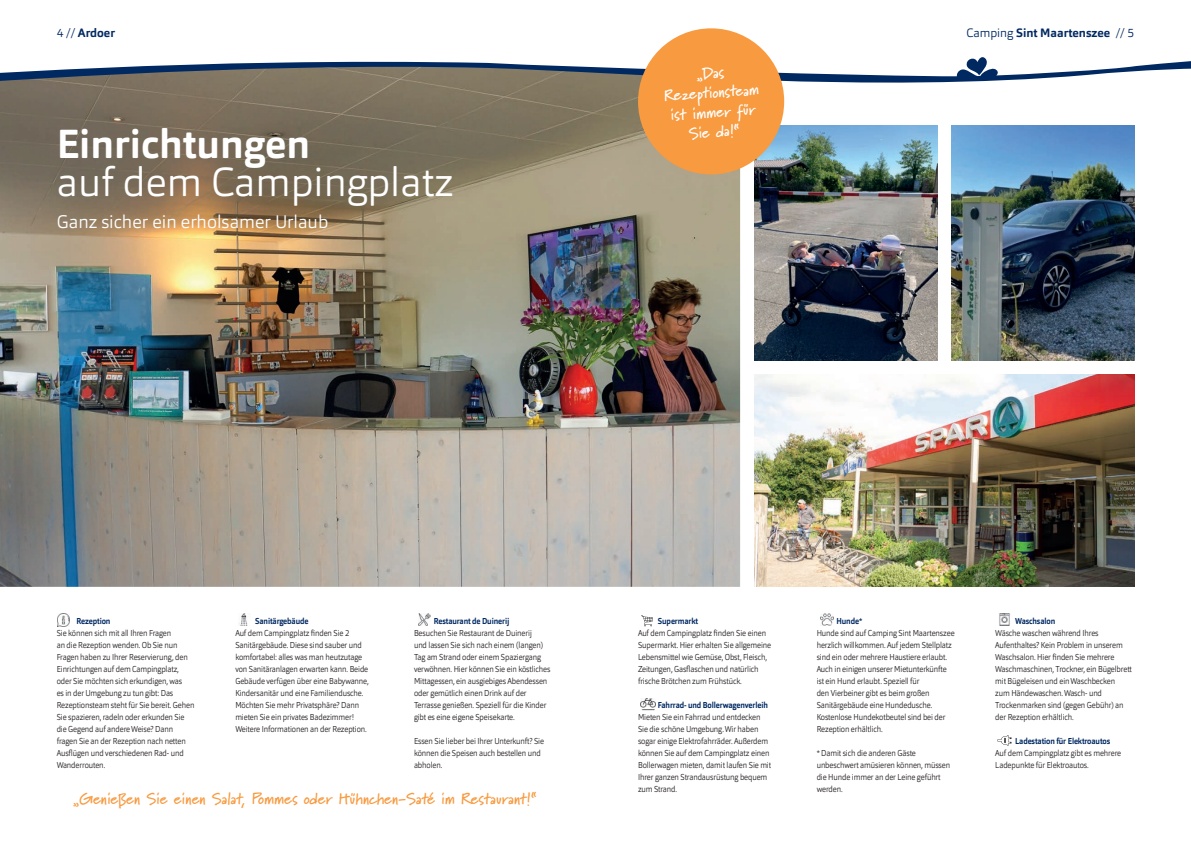
<style>
.page{position:relative;width:1191px;height:842px;background:#fff}
.page>*{position:absolute;margin:0;border:0;box-sizing:border-box;transform-origin:0 0}
.t1{font:300 40px "Orgon";color:#fff}
.t2{font:700 40px "Orgon";color:#fff}
.t3{font:300 18px "Orgon";color:#fff}
.t4{font:700 16px "Marydale";color:#f89a3f}
.t5{font:700 16px/19.6px "Marydale";color:#fff;text-align:center}
.t6{font:700 12px "Orgon";color:#002962}
.t7{font:300 8.5px/12px "Orgon";letter-spacing:-.015em;color:#231f20;scale:.9 1}
.t8{font:700 8.5px "Orgon";letter-spacing:-.015em;color:#002962;scale:.9 1}
.s1{font-weight:300}
</style>
<div class="page">
<img style="left:0;top:94px;width:740px;height:493px">
<img style="left:951px;top:125px;width:183px;height:236px">
<img style="left:754px;top:125px;width:183px;height:236px">
<img style="left:754px;top:374px;width:380px;height:213px">
<svg style="left:58px;top:614px;width:12px;height:12px"></svg>
<img style="left:640px;top:698px;width:15px;height:13px">
<svg style="left:239px;top:613px;width:9px;height:12px"></svg>
<svg style="left:418px;top:613px;width:13px;height:13px"></svg>
<svg style="left:820px;top:613px;width:13px;height:13px"></svg>
<svg style="left:641px;top:615px;width:12px;height:11px"></svg>
<svg style="left:999px;top:614px;width:11px;height:12px"></svg>
<svg style="left:997px;top:735px;width:15px;height:11px"></svg>
<svg style="left:0;top:53px;width:1191px;height:41px"></svg>
<div style="left:638px;top:28px;width:146px;height:146px;background:#f89a3f;border-radius:50%"></div>
<h3 class="t6" style="left:57px;top:25px;width:60px"><span class="s1">4 //</span> Ardoer</h3>
<h3 class="t6" style="left:966px;top:25px;width:169px"><span class="s1">Camping</span> Sint Maartenszee <span class="s1">// 5</span></h3>
<h1 class="t2" style="left:57px;top:118px;width:255px">Einrichtungen</h1>
<h1 class="t1" style="left:57px;top:156px;width:398px">auf dem Campingplatz</h1>
<h2 class="t3" style="left:57px;top:210px;width:273px">Ganz sicher ein erholsamer Urlaub</h2>
<h3 class="t5" style="left:662px;top:66px;width:97px;rotate:-4deg">„Das<br>Rezeptionsteam ist immer für<br>Sie da!“</h3>
<p class="t8" style="left:77px;top:616px;width:39px">Rezeption</p>
<p class="t7" style="left:57px;top:627px;width:155px">Sie können sich mit all Ihren Fragen<br>an die Rezeption wenden. Ob Sie nun Fragen haben zu Ihrer Reservierung, den Einrichtungen auf dem Campingplatz, oder Sie möchten sich erkundigen, was<br>es in der Umgebung zu tun gibt: Das Rezeptionsteam steht für Sie bereit. Gehen Sie spazieren, radeln oder erkunden Sie die Gegend auf andere Weise? Dann fragen Sie an der Rezeption nach netten Ausflügen und verschiedenen Rad- und Wanderrouten.</p>
<p class="t8" style="left:255px;top:616px;width:61px">Sanitärgebäude</p>
<p class="t7" style="left:235px;top:627px;width:150px">Auf dem Campingplatz finden Sie 2<br>Sanitärgebäude. Diese sind sauber und komfortabel: alles was man heutzutage von Sanitäranlagen erwarten kann. Beide Gebäude verfügen über eine Babywanne, Kindersanitär und eine Familiendusche.<br>Möchten Sie mehr Privatsphäre? Dann mieten Sie ein privates Badezimmer!<br>Weitere Informationen an der Rezeption.</p>
<p class="t8" style="left:434px;top:616px;width:85px">Restaurant de Duinerĳ</p>
<p class="t7" style="left:414px;top:627px;width:153px">Besuchen Sie Restaurant de Duinerĳ<br>und lassen Sie sich nach einem (langen)<br>Tag am Strand oder einem Spaziergang verwöhnen. Hier können Sie ein köstliches Mittagessen, ein ausgiebiges Abendessen oder gemütlich einen Drink auf der Terrasse genießen. Speziell für die Kinder gibt es eine eigene Speisekarte.</p>
<p class="t7" style="left:414px;top:735px;width:146px">Essen Sie lieber bei Ihrer Unterkunft? Sie können die Speisen auch bestellen und abholen.</p>
<h3 class="t4" style="left:73px;top:789px;width:465px">„Genießen Sie einen Salat, Pommes oder Hühnchen-Saté im Restaurant!“</h3>
<p class="t8" style="left:658px;top:616px;width:46px">Supermarkt</p>
<p class="t7" style="left:638px;top:627px;width:149px">Auf dem Campingplatz finden Sie einen Supermarkt. Hier erhalten Sie allgemeine Lebensmittel wie Gemüse, Obst, Fleisch, Zeitungen, Gasflaschen und natürlich frische Brötchen zum Frühstück.</p>
<p class="t8" style="left:658px;top:700px;width:124px">Fahrrad- und Bollerwagenverleih</p>
<p class="t7" style="left:638px;top:711px;width:149px">Mieten Sie ein Fahrrad und entdecken Sie die schöne Umgebung. Wir haben sogar einige Elektrofahrräder. Außerdem können Sie auf dem Campingplatz einen Bollerwagen mieten, damit laufen Sie mit Ihrer ganzen Strandausrüstung bequem zum Strand.</p>
<p class="t8" style="left:836px;top:616px;width:30px">Hunde*</p>
<p class="t7" style="left:816px;top:627px;width:155px">Hunde sind auf Camping Sint Maartenszee herzlich willkommen. Auf jedem Stellplatz sind ein oder mehrere Haustiere erlaubt.<br>Auch in einigen unserer Mietunterkünfte ist ein Hund erlaubt. Speziell für<br>den Vierbeiner gibt es beim großen Sanitärgebäude eine Hundedusche.<br>Kostenlose Hundekotbeutel sind bei der Rezeption erhältlich.</p>
<p class="t7" style="left:816px;top:747px;width:150px">* Damit sich die anderen Gäste unbeschwert amüsieren können, müssen die Hunde immer an der Leine geführt werden.</p>
<p class="t8" style="left:1015px;top:616px;width:46px">Waschsalon</p>
<p class="t7" style="left:995px;top:627px;width:153px">Wäsche waschen während Ihres Aufenthaltes? Kein Problem in unserem Waschsalon. Hier finden Sie mehrere Waschmaschinen, Trockner, ein Bügelbrett mit Bügeleisen und ein Waschbecken<br>zum Händewaschen. Wasch- und Trockenmarken sind (gegen Gebühr) an der Rezeption erhältlich.</p>
<p class="t8" style="left:1015px;top:736px;width:107px">Ladestation für Elektroautos</p>
<p class="t7" style="left:995px;top:747px;width:141px">Auf dem Campingplatz gibt es mehrere<br>Ladepunkte für Elektroautos.</p>
</div>
